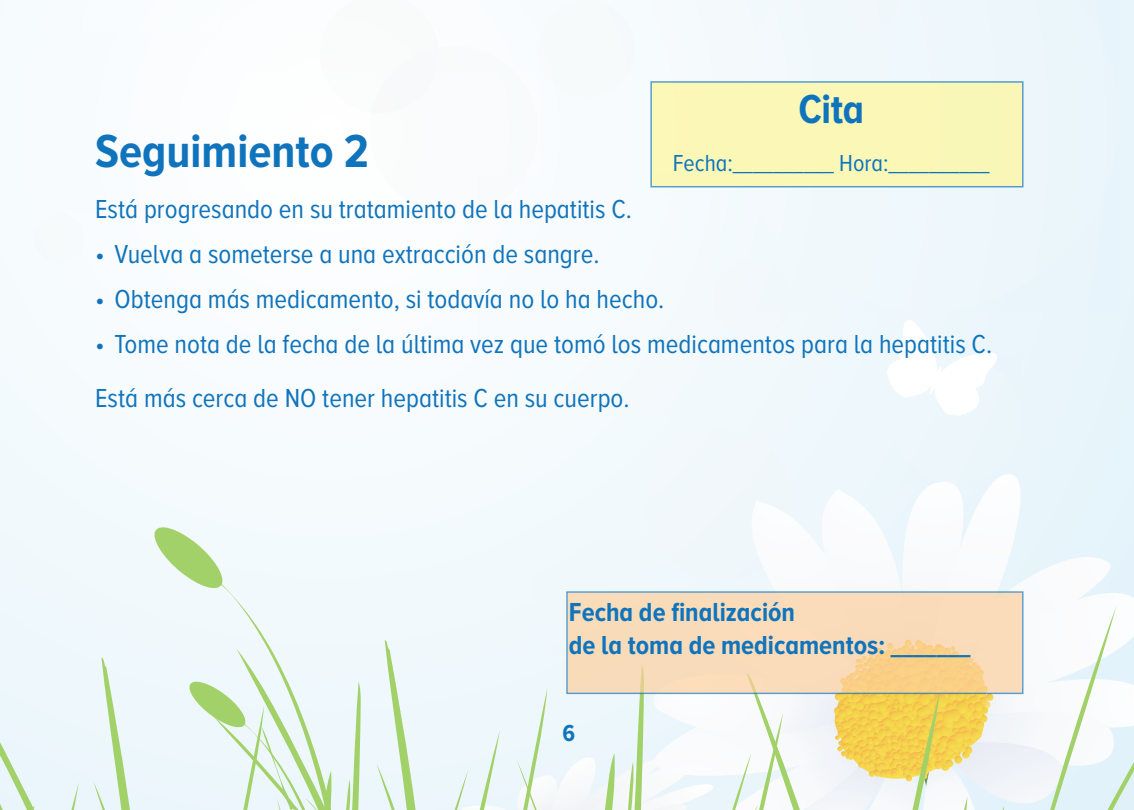
<style>
.page{position:relative;width:1134px;height:810px;background:#fff}
.page>*{position:absolute;margin:0;border:0;box-sizing:border-box;transform-origin:0 0}
.t1{font:700 48px "Proxima Nova A Cond";color:#1074bc}
.t2{font:700 42px "Proxima Nova A Cond";color:#1074bc}
.t3{font:27px/54px "Proxima Nova A Cond";color:#1074bc}
.t4{font:700 27px/32.4px "Proxima Nova A Cond";color:#1074bc}
.t5{font:24px "Proxima Nova A Cond";color:#1074bc}
.t6{font:700 24px "Proxima Nova A Cond";color:#1074bc}
</style>
<div class="page">
<div style="left:1px;top:0;width:1133px;height:810px;background:linear-gradient(to right,#fbfdfe,#ebf6fb)"></div>
<div style="left:736px;top:0;width:383px;height:311px;background:#edf7fc"></div>
<div style="left:479px;top:175px;width:240px;height:241px;background:#f6fbfd;border-radius:50%"></div>
<div style="left:48px;top:34px;width:177px;height:176px;background:#fafcfe;border-radius:50%"></div>
<svg style="left:1px;top:0;width:81px;height:156px"></svg>
<div style="left:541px;top:0;width:219px;height:174px;background:#f6fbfd"></div>
<div style="left:892px;top:355px;width:130px;height:129px;background:#ecf6fb;border-radius:50%"></div>
<div style="left:784px;top:0;width:122px;height:40px;background:#f1f8fb"></div>
<div style="left:369px;top:46px;width:169px;height:169px;background:#fafbfc;border-radius:50%"></div>
<div style="left:713px;top:260px;width:79px;height:78px;background:#f2f8fb;border-radius:50%"></div>
<div style="left:645px;top:430px;width:151px;height:151px;background:#f1f8fb;border-radius:50%"></div>
<svg style="left:220px;top:0;width:328px;height:113px"></svg>
<div style="left:34px;top:213px;width:51px;height:51px;background:#f6fafb;border-radius:50%"></div>
<div style="left:538px;top:0;width:97px;height:98px;background:#f7fafb;border-radius:50%"></div>
<svg style="left:459px;top:474px;width:675px;height:131px"></svg>
<svg style="left:887px;top:320px;width:111px;height:97px"></svg>
<div style="left:151px;top:523px;width:203px;height:117px;background:#f2f9fd"></div>
<svg style="left:223px;top:640px;width:184px;height:170px;fill:#eef7fc"></svg>
<svg style="left:1px;top:543px;width:222px;height:267px;fill:#eef8fc"></svg>
<svg style="left:407px;top:605px;width:727px;height:205px;fill:#f0f7fc"></svg>
<svg style="left:566px;top:591px;width:458px;height:103px;background:#f4d7b4"></svg>
<div style="left:650px;top:81px;width:374px;height:106px;background:#faf7b7"></div>
<h2 class="t2" style="left:798px;top:86px;width:67px">Cita</h2>
<p class="t5" style="left:673px;top:150px;width:318px">Fecha:__________ Hora:__________</p>
<h1 class="t1" style="left:95px;top:124px;width:275px">Seguimiento 2</h1>
<p class="t3" style="left:95px;top:182px;width:538px">Está progresando en su tratamiento de la hepatitis C.</p>
<p class="t3" style="left:95px;top:227px;width:506px">• Vuelva a someterse a una extracción de sangre.</p>
<p class="t3" style="left:95px;top:272px;width:571px">• Obtenga más medicamento, si todavía no lo ha hecho.</p>
<p class="t3" style="left:95px;top:317px;width:899px">• Tome nota de la fecha de la última vez que tomó los medicamentos para la hepatitis C.<br>Está más cerca de NO tener hepatitis C en su cuerpo.</p>
<p class="t4" style="left:569px;top:596px;width:403px">Fecha de finalización<br>de la toma de medicamentos: _______</p>
<p class="t6" style="left:563px;top:720px;width:14px">6</p>
</div>
